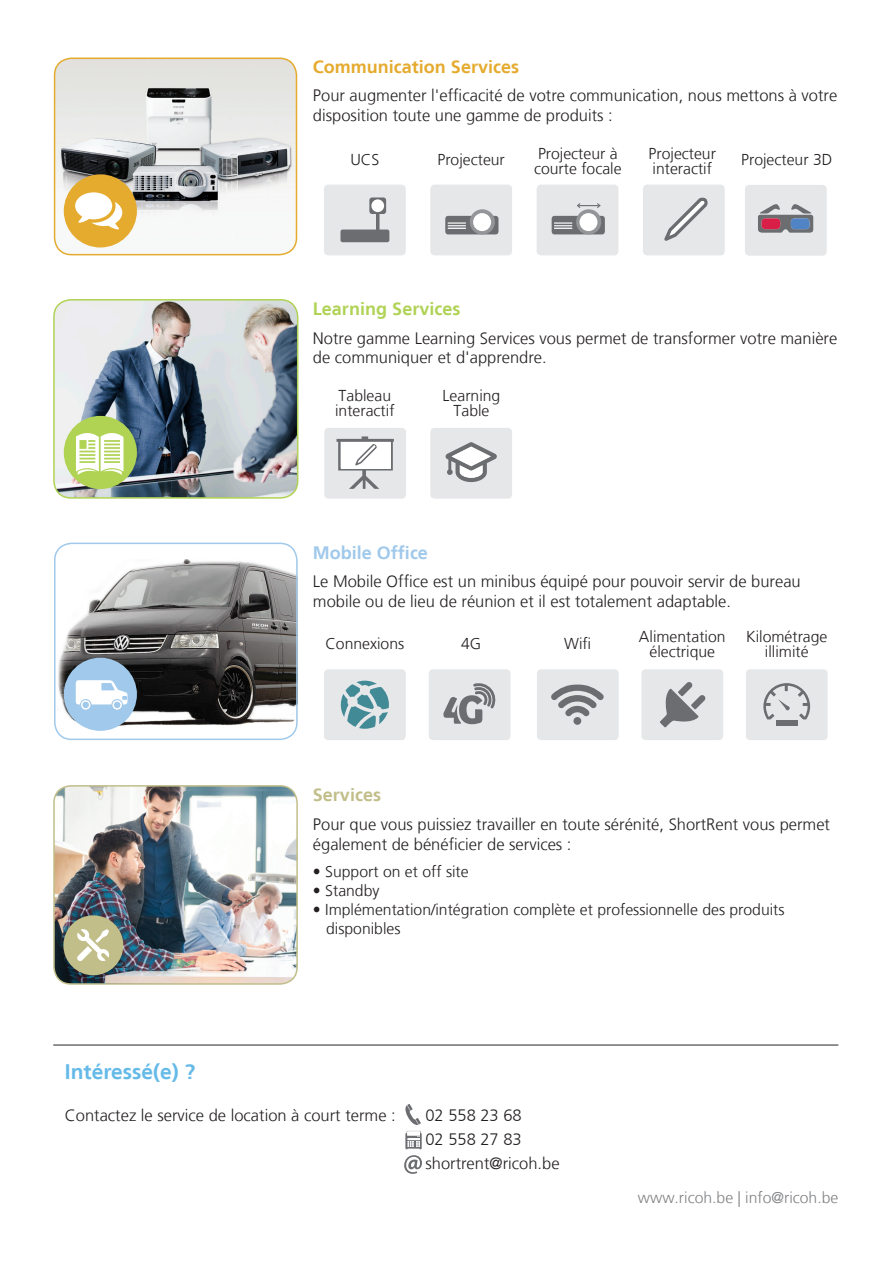
<style>
.page{position:relative;width:893px;height:1263px;background:#fff}
.page>*{position:absolute;margin:0;border:0;box-sizing:border-box;transform-origin:0 0}
.t1{font:700 21px "Frutiger LT";color:#65bae8}
.t2{font:700 18px "Frutiger LT";color:#e5ab2f}
.t3{font:700 18px "Frutiger LT";color:#b0d355}
.t4{font:700 18px "Frutiger LT";color:#a0c9eb}
.t5{font:700 18px "Frutiger LT";color:#c1be8a}
.t6{font:300 16.5px/19.8px "Frutiger LT";color:#231f20}
.t7{font:300 15.75px "Frutiger LT";color:#231f20}
.t8{font:300 15.75px "Frutiger LT";color:#808285}
</style>
<div class="page">
<img style="left:54px;top:786px;width:243px;height:196px">
<div style="left:53px;top:785px;width:245px;height:200px;border:2px solid #c1be8a;border-radius:17px"></div>
<img style="left:54px;top:300px;width:244px;height:196px">
<div style="left:53px;top:299px;width:245px;height:200px;border:2px solid #b0d354;border-radius:17px"></div>
<img style="left:58px;top:559px;width:237px;height:167px">
<img style="left:55px;top:58px;width:241px;height:197px">
<div style="left:54px;top:58px;width:243px;height:197px;border:2px solid #e5ab2f;border-radius:17px"></div>
<div style="left:64px;top:174px;width:73px;height:73px;background:#e5ab2f;border-radius:50%"></div>
<svg style="left:75px;top:192px;width:47px;height:37px"></svg>
<div style="left:64px;top:416px;width:73px;height:73px;background:#b0d354;border-radius:50%"></div>
<svg style="left:76px;top:433px;width:47px;height:42px"></svg>
<div style="left:54px;top:543px;width:244px;height:197px;border:2px solid #a0c9eb;border-radius:17px"></div>
<div style="left:64px;top:658px;width:73px;height:73px;background:#a0c9eb;border-radius:50%"></div>
<svg style="left:76px;top:680px;width:51px;height:30px"></svg>
<div style="left:63px;top:915px;width:60px;height:60px;background:#c1be8a;border-radius:50%"></div>
<svg style="left:77px;top:929px;width:32px;height:32px"></svg>
<div style="left:324px;top:185px;width:82px;height:70px;background:#e6e7e9;border-radius:4px"></div>
<div style="left:340px;top:230px;width:49px;height:12px;background:#6c6d70;border-radius:2px"></div>
<hr style="left:376px;top:214px;width:3px;height:17px;background:#6c6d70">
<div style="left:369px;top:197px;width:17px;height:17px;background:#6c6d70;border-radius:3px"></div>
<div style="left:371px;top:199px;width:13px;height:13px;background:#fff;border-radius:50%"></div>
<div style="left:430px;top:185px;width:82px;height:70px;background:#e6e7e9;border-radius:4px"></div>
<div style="left:445px;top:216px;width:53px;height:18px;background:#6c6d70;border-radius:3px"></div>
<div style="left:470px;top:209px;width:25px;height:26px;background:#939598;border-radius:50%"></div>
<svg style="left:448px;top:222px;width:18px;height:7px"></svg>
<div style="left:473px;top:213px;width:18px;height:18px;background:#fff;border-radius:50%"></div>
<div style="left:537px;top:185px;width:81px;height:70px;background:#e6e7e9;border-radius:4px"></div>
<div style="left:552px;top:216px;width:53px;height:18px;background:#6c6d70;border-radius:3px"></div>
<div style="left:576px;top:209px;width:25px;height:26px;background:#939598;border-radius:50%"></div>
<svg style="left:554px;top:222px;width:18px;height:7px"></svg>
<div style="left:579px;top:213px;width:18px;height:18px;background:#fff;border-radius:50%"></div>
<svg style="left:577px;top:203px;width:24px;height:5px"></svg>
<div style="left:643px;top:185px;width:82px;height:70px;background:#e6e7e9;border-radius:4px"></div>
<svg style="left:664px;top:197px;width:44px;height:44px"></svg>
<div style="left:745px;top:185px;width:82px;height:71px;background:#e6e7e9;border-radius:4px"></div>
<svg style="left:758px;top:204px;width:55px;height:29px"></svg>
<div style="left:791px;top:218px;width:18px;height:11px;background:#5084c4;border-radius:4px"></div>
<div style="left:762px;top:218px;width:18px;height:11px;background:#d91e47;border-radius:4px"></div>
<div style="left:324px;top:428px;width:82px;height:71px;background:#e6e7e9;border-radius:4px"></div>
<svg style="left:336px;top:436px;width:58px;height:53px"></svg>
<div style="left:430px;top:428px;width:82px;height:71px;background:#e6e7e9;border-radius:4px"></div>
<svg style="left:446px;top:442px;width:51px;height:40px"></svg>
<div style="left:324px;top:669px;width:82px;height:71px;background:#e6e7e9;border-radius:4px"></div>
<svg style="left:341px;top:681px;width:48px;height:48px"></svg>
<div style="left:429px;top:669px;width:81px;height:71px;background:#e6e7e9;border-radius:4px"></div>
<svg style="left:443px;top:683px;width:53px;height:41px"></svg>
<div style="left:537px;top:669px;width:82px;height:71px;background:#e6e7e9;border-radius:4px"></div>
<svg style="left:551px;top:684px;width:53px;height:32px"></svg>
<div style="left:573px;top:717px;width:8px;height:8px;background:#6c6d70;border-radius:50%"></div>
<div style="left:641px;top:669px;width:82px;height:71px;background:#e6e7e9;border-radius:4px"></div>
<svg style="left:660px;top:682px;width:46px;height:45px"></svg>
<div style="left:746px;top:669px;width:82px;height:71px;background:#e6e7e9;border-radius:4px"></div>
<svg style="left:763px;top:683px;width:47px;height:43px"></svg>
<hr style="left:53px;top:1044px;width:785px;height:2px;background:#6c6d70">
<svg style="left:404px;top:1155px;width:18px;height:19px"></svg>
<svg style="left:405px;top:1104px;width:17px;height:45px"></svg>
<p class="t2" style="left:313px;top:56px;width:208px">Communication Services</p>
<p class="t6" style="left:313px;top:86px;width:526px">Pour augmenter 'l efficacité de votre communication, nous mettons à votre disposition toute une gamme de produits :</p>
<p class="t7" style="left:538px;top:144px;width:81px">Projecteur à</p>
<p class="t7" style="left:350px;top:151px;width:30px">UCS</p>
<p class="t7" style="left:649px;top:144px;width:69px">Projecteur</p>
<p class="t7" style="left:534px;top:159px;width:89px">courte focale</p>
<p class="t7" style="left:741px;top:151px;width:93px">Projecteur D3</p>
<p class="t7" style="left:437px;top:151px;width:69px">Projecteur</p>
<p class="t7" style="left:653px;top:159px;width:61px">interactif</p>
<p class="t3" style="left:313px;top:299px;width:149px">Learning Services</p>
<p class="t6" style="left:313px;top:328px;width:526px">Notre gamme Learning Services vous permet de transformer votre manière de communiquer et 'd apprendre.</p>
<p class="t7" style="left:339px;top:387px;width:54px">Tableau</p>
<p class="t7" style="left:443px;top:387px;width:59px">Learning</p>
<p class="t7" style="left:335px;top:402px;width:61px">interactif</p>
<p class="t7" style="left:454px;top:402px;width:37px">Table</p>
<p class="t4" style="left:313px;top:542px;width:117px">Mobile Office</p>
<p class="t6" style="left:313px;top:571px;width:489px">Le Mobile Office est un minibus équipé pour pouvoir servir de bureau mobile ou de lieu de réunion et il est totalement adaptable.</p>
<p class="t7" style="left:639px;top:628px;width:88px">Alimentation</p>
<p class="t7" style="left:746px;top:628px;width:83px">Kilométrage</p>
<p class="t7" style="left:564px;top:634px;width:29px">Wifi</p>
<p class="t7" style="left:325px;top:634px;width:80px">Connexions</p>
<p class="t7" style="left:461px;top:634px;width:22px">G4</p>
<p class="t7" style="left:649px;top:643px;width:67px">électrique</p>
<p class="t7" style="left:765px;top:643px;width:45px">illimité</p>
<p class="t1" style="left:65px;top:1059px;width:132px">Intéressé ?(e(</p>
<p class="t5" style="left:313px;top:785px;width:70px">Services</p>
<p class="t6" style="left:313px;top:814px;width:519px">Pour que vous puissiez travailler en toute sérénité, ShortRent vous permet également de bénéficier de services :</p>
<p class="t7" style="left:313px;top:863px;width:157px">• Support on et off site</p>
<p class="t7" style="left:313px;top:882px;width:68px">• Standby</p>
<p class="t7" style="left:313px;top:901px;width:473px">• Implémentation/intégration complète et professionnelle des produits</p>
<p class="t7" style="left:326px;top:920px;width:76px">disponibles</p>
<p class="t6" style="left:65px;top:1106px;width:332px">Contactez le service de location à court terme :</p>
<p class="t6" style="left:425px;top:1106px;width:98px">02 558 23 68</p>
<p class="t6" style="left:425px;top:1130px;width:98px">02 558 27 83</p>
<p class="t6" style="left:425px;top:1154px;width:136px">shortrent@ricoh.be</p>
<p class="t8" style="left:638px;top:1189px;width:202px">www.ricoh.be | info@ricoh.be</p>
</div>
